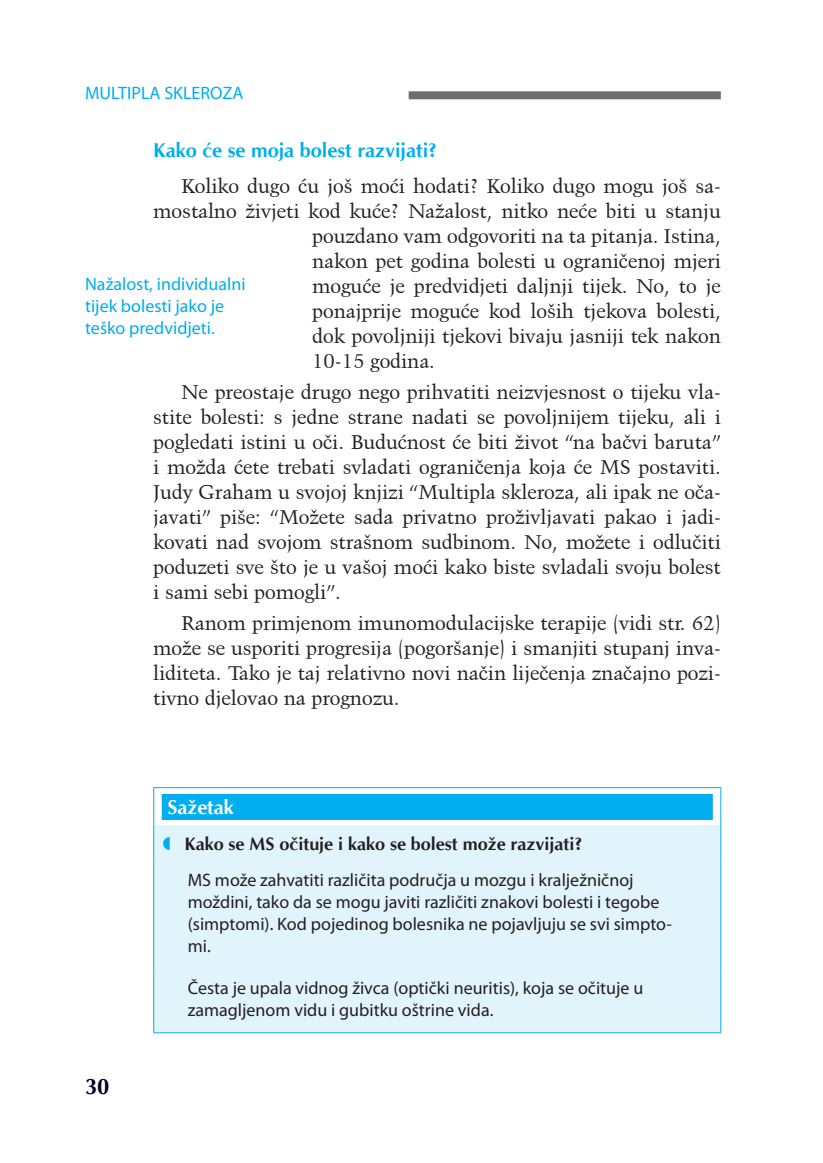
<style>
.page{position:relative;width:823px;height:1163px;background:#fff}
.page>*{position:absolute;margin:0;border:0;box-sizing:border-box;transform-origin:0 0}
.t1{font:700 22px "CG Omega";color:#000424}
.body_tekst{font:20px/25px "Kuenstler 480 BT";color:#231f20;text-align:justify}
.naslov_3{font:700 20px "CG Omega";color:#00aeef}
.sadržaj{font:700 20px "CG Omega";color:#fff}
.sadržaj_3{font:18px/22px "Myriad Pro";color:#231f20}
.okvir{font:18px/22px "Myriad Pro";color:#00aeef}
.sadržaj_2{font:700 18px "CG Omega";color:#231f20}
</style>
<div class="page">
<div style="left:408px;top:91px;width:312px;height:8px;background:#6c6d70"></div>
<div style="left:154px;top:825px;width:566px;height:207px;background:#e1f4fc"></div>
<hr style="left:153px;top:787px;width:568px;height:1px;background:#00aeef">
<hr style="left:153px;top:788px;width:1px;height:37px;background:#00aeef">
<hr style="left:720px;top:788px;width:1px;height:37px;background:#00aeef">
<hr style="left:153px;top:825px;width:1px;height:36px;background:#00aeef">
<hr style="left:720px;top:825px;width:1px;height:36px;background:#00aeef">
<hr style="left:153px;top:861px;width:1px;height:107px;background:#00aeef">
<hr style="left:720px;top:861px;width:1px;height:107px;background:#00aeef">
<hr style="left:153px;top:968px;width:1px;height:64px;background:#00aeef">
<hr style="left:720px;top:968px;width:1px;height:64px;background:#00aeef">
<hr style="left:153px;top:1032px;width:568px;height:1px;background:#00aeef">
<div style="left:162px;top:793px;width:550px;height:26px;background:#00aeef"></div>
<svg style="left:163px;top:836px;width:7px;height:13px"></svg>
<p class="okvir" style="left:85px;top:81px;width:160px">MULTIPLA SKLEROZA</p>
<p class="naslov_3" style="left:153px;top:137px;width:285px">Kako će se moja bolest razvijati?</p>
<p class="body_tekst" style="left:181px;top:173px;width:540px">Koliko dugo ću još moći hodati? Koliko dugo mogu još sa-</p>
<p class="body_tekst" style="left:153px;top:198px;width:568px">mostalno živjeti kod kuće? Nažalost, nitko neće biti u stanju</p>
<p class="body_tekst" style="left:312px;top:223px;width:410px">pouzdano vam odgovoriti na ta pitanja. Istina,</p>
<p class="body_tekst" style="left:312px;top:248px;width:410px">nakon pet godina bolesti u ograničenoj mjeri</p>
<p class="body_tekst" style="left:312px;top:273px;width:410px">moguće je predvidjeti daljnji tijek. No, to je</p>
<p class="body_tekst" style="left:312px;top:298px;width:410px">ponajprije moguće kod loših tjekova bolesti,</p>
<p class="body_tekst" style="left:312px;top:323px;width:410px">dok povoljniji tjekovi bivaju jasniji tek nakon</p>
<p class="body_tekst" style="left:312px;top:348px;width:124px">10-15 godina.</p>
<p class="body_tekst" style="left:153px;top:379px;width:568px;text-indent:28px">Ne preostaje drugo nego prihvatiti neizvjesnost o tijeku vla&shy;stite bolesti: s jedne strane nadati se povoljnijem tijeku, ali i pogledati istini u oči. Budućnost će biti život “na bačvi baruta” i možda ćete trebati svladati ograničenja koja će MS postaviti.<br>Judy Graham u svojoj knjizi “Multipla skleroza, ali ipak ne oča&shy;javati” piše: “Možete sada privatno proživljavati pakao i jadi&shy;kovati nad svojom strašnom sudbinom. No, možete i odlučiti poduzeti sve što je u vašoj moći kako biste svladali svoju bolest i sami sebi pomogli”.</p>
<p class="body_tekst" style="left:153px;top:609px;width:568px;text-indent:28px">Ranom primjenom imunomodulacijske terapije (vidi str. 62) može se usporiti progresija (pogoršanje) i smanjiti stupanj inva&shy;liditeta. Tako je taj relativno novi način liječenja značajno pozi&shy;tivno djelovao na prognozu.</p>
<p class="okvir" style="left:85px;top:272px;width:162px">Nažalost, individualni tijek bolesti jako je teško predvidjeti.</p>
<p class="t1" style="left:85px;top:1072px;width:26px">30</p>
<p class="sadržaj" style="left:167px;top:794px;width:68px">Sažetak</p>
<p class="sadržaj_2" style="left:184px;top:832px;width:399px">Kako se MS očituje i kako se bolest može razvijati?</p>
<p class="sadržaj_3" style="left:188px;top:868px;width:485px">MS može zahvatiti različita područja u mozgu i kralježničnoj moždini, tako da se mogu javiti različiti znakovi bolesti i tegobe (simptomi). Kod pojedinog bolesnika ne pojavljuju se svi simpto&shy;mi.</p>
<p class="sadržaj_3" style="left:188px;top:976px;width:456px">Česta je upala vidnog živca (optički neuritis), koja se očituje u zamagljenom vidu i gubitku oštrine vida.</p>
</div>
